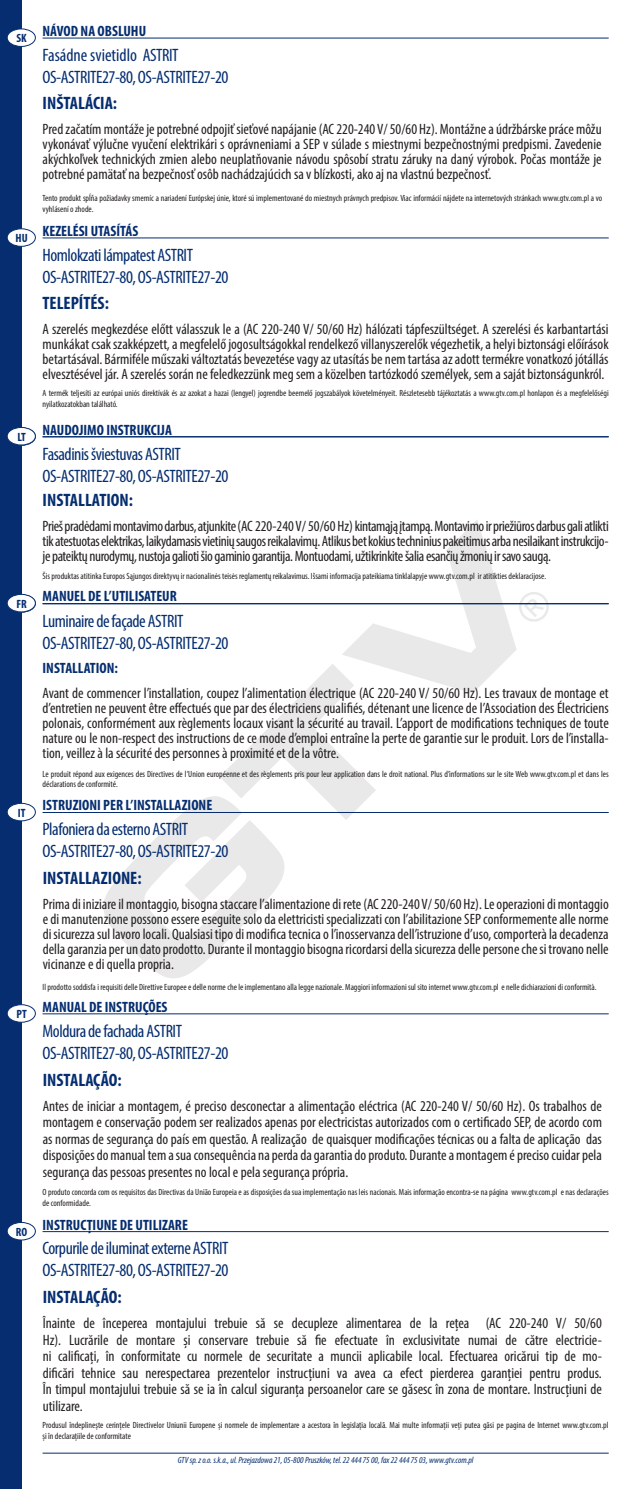
<style>
.page{position:relative;width:630px;height:1489px;background:#fff}
.page>*{position:absolute;margin:0;border:0;box-sizing:border-box;transform-origin:0 0}
.t1{font:condensed 18px/22px "Myriad Pro";letter-spacing:-.025em;color:#052d6f}
.t2{font:700 condensed 18px "Myriad Pro";color:#052d6f}
.t3{font:condensed 15px/15px "Myriad Pro";color:#231f20;text-align:justify}
.t4{font:700 condensed 15px "Myriad Pro";color:#052d6f}
.t5{font:condensed 9px/10.5px "Myriad Pro";color:#231f20}
.t6{font:italic condensed 9px "Myriad Pro";color:#052d6f}
</style>
<div class="page">
<svg style="left:102px;top:520px;width:414px;height:458px"></svg>
<svg style="left:518px;top:592px;width:30px;height:30px"></svg>
<div style="left:0;top:0;width:21px;height:1488px;background:#052d6f"></div>
<hr style="left:43px;top:1452px;width:565px;height:1px;background:#052d6f">
<div style="left:7px;top:229px;width:28px;height:17px;background:#fff;border-radius:50%"></div>
<div style="left:7px;top:228px;width:29px;height:19px;border:1px solid #052d6f;border-radius:50%"></div>
<hr style="left:43px;top:237px;width:565px;height:1px;background:#052d6f">
<div style="left:7px;top:428px;width:28px;height:17px;background:#123776;border-radius:50%"></div>
<div style="left:7px;top:427px;width:28px;height:18px;background:#fff;border-radius:50%"></div>
<div style="left:7px;top:427px;width:29px;height:18px;border:1px solid #052d6f;border-radius:50%"></div>
<hr style="left:43px;top:436px;width:565px;height:1px;background:#052d6f">
<div style="left:7px;top:594px;width:28px;height:18px;background:#fff;border-radius:50%"></div>
<div style="left:7px;top:594px;width:29px;height:18px;border:1px solid #052d6f;border-radius:50%"></div>
<hr style="left:43px;top:603px;width:565px;height:1px;background:#052d6f">
<div style="left:7px;top:803px;width:28px;height:17px;background:#fff;border-radius:50%"></div>
<div style="left:7px;top:803px;width:29px;height:18px;border:1px solid #052d6f;border-radius:50%"></div>
<hr style="left:43px;top:812px;width:565px;height:1px;background:#052d6f">
<div style="left:7px;top:1004px;width:28px;height:18px;background:#fff;border-radius:50%"></div>
<div style="left:7px;top:1004px;width:29px;height:18px;border:1px solid #052d6f;border-radius:50%"></div>
<hr style="left:43px;top:1013px;width:565px;height:1px;background:#052d6f">
<div style="left:7px;top:1222px;width:28px;height:17px;background:#fff;border-radius:50%"></div>
<div style="left:7px;top:1221px;width:29px;height:19px;border:1px solid #052d6f;border-radius:50%"></div>
<hr style="left:43px;top:1231px;width:565px;height:1px;background:#052d6f">
<div style="left:7px;top:29px;width:28px;height:17px;background:#fff;border-radius:50%"></div>
<div style="left:7px;top:29px;width:29px;height:18px;border:1px solid #052d6f;border-radius:50%"></div>
<hr style="left:43px;top:38px;width:565px;height:1px;background:#052d6f">
<p class="t4" style="left:17px;top:22px;width:131px"><sub>SK</sub> NÁVOD NA OBSLUHU</p>
<p class="t1" style="left:43px;top:44px;width:187px">Fasádne svietidlo ASTRIT<br>OS-ASTRITE27-80, OS-ASTRITE27-20</p>
<p class="t2" style="left:43px;top:92px;width:76px">INŠTALÁCIA:</p>
<p class="t3" style="left:43px;top:122px;width:560px">Pred začatím montáže je potrebné odpojiť sieťové napájanie (AC 220-240 V/ 50/60 Hz). Montážne a údržbárske práce môžu vykonávať výlučne vyučení elektrikári s oprávneniami a SEP v súlade s miestnymi bezpečnostnými predpismi. Zavedenie akýchkoľvek technických zmien alebo neuplatňovanie návodu spôsobí stratu záruky na daný výrobok. Počas montáže je potrebné pamätať na bezpečnosť osôb nachádzajúcich sa v blízkosti, ako aj na vlastnú bezpečnosť.</p>
<p class="t5" style="left:43px;top:193px;width:561px">Tento produkt spĺňa požiadavky smerníc a nariadení Európskej únie, ktoré sú implementované do miestnych právnych predpisov. Viac informácií nájdete na internetových stránkach www.gtv.com.pl a vo vyhlásení o zhode.</p>
<p class="t4" style="left:16px;top:221px;width:124px"><sub>HU</sub> KEZELÉSI UTASÍTÁS</p>
<p class="t1" style="left:43px;top:243px;width:187px">Homlokzati lámpatest ASTRIT<br>OS-ASTRITE27-80, OS-ASTRITE27-20</p>
<p class="t2" style="left:43px;top:292px;width:68px">TELEPÍTÉS:</p>
<p class="t3" style="left:43px;top:321px;width:567px">A szerelés megkezdése előtt válasszuk le a (AC 220-240 V/ 50/60 Hz) hálózati tápfeszültséget. A szerelési és karbantartási munkákat csak szakképzett, a megfelelő jogosultságokkal rendelkező villanyszerelők végezhetik, a helyi biztonsági előírások betartásával. Bármiféle műszaki változtatás bevezetése vagy az utasítás be nem tartása az adott termékre vonatkozó jótállás elvesztésével jár. A szerelés során ne feledkezzünk meg sem a közelben tartózkodó személyek, sem a saját biztonságunkról.</p>
<p class="t5" style="left:43px;top:388px;width:567px">A termék teljesíti az európai uniós direktívák és az azokat a hazai (lengyel) jogrendbe beemelő jogszabályok követelményeit. Részletesebb tájékoztatás a www.gtv.com.pl honlapon és a megfelelőségi nyilatkozatokban található.</p>
<p class="t1" style="left:43px;top:442px;width:187px">Fasadinis šviestuvas ASTRIT<br>OS-ASTRITE27-80, OS-ASTRITE27-20</p>
<p class="t2" style="left:43px;top:489px;width:92px">INSTALLATION:</p>
<p class="t3" style="left:43px;top:518px;width:567px">Prieš pradėdami montavimo darbus, atjunkite (AC 220-240 V/ 50/60 Hz) kintamąją įtampą. Montavimo ir priežiūros darbus gali atlikti tik atestuotas elektrikas, laikydamasis vietinių saugos reikalavimų. Atlikus bet kokius techninius pakeitimus arba nesilaikant instrukcijo&shy;je pateiktų nurodymų, nustoja galioti šio gaminio garantija. Montuodami, užtikrinkite šalia esančių žmonių ir savo saugą.</p>
<p class="t4" style="left:17px;top:420px;width:156px"><sub>LT</sub> NAUDOJIMO INSTRUKCIJA</p>
<p class="t5" style="left:43px;top:571px;width:505px">Šis produktas atitinka Europos Sąjungos direktyvų ir nacionalinės teisės reglamentų reikalavimus. Išsami informacija pateikiama tinklalapyje www.gtv.com.pl ir atitikties deklaracijose.</p>
<p class="t1" style="left:43px;top:609px;width:187px">Luminaire de façade ASTRIT<br>OS-ASTRITE27-80, OS-ASTRITE27-20</p>
<p class="t4" style="left:43px;top:658px;width:77px">INSTALLATION:</p>
<p class="t3" style="left:43px;top:685px;width:567px">Avant de commencer l’installation, coupez l’alimentation électrique (AC 220-240 V/ 50/60 Hz). Les travaux de montage et d’entretien ne peuvent être effectués que par des électriciens qualifiés, détenant une licence de l’Association des Électriciens polonais, conformément aux règlements locaux visant la sécurité au travail. L’apport de modifications techniques de toute nature ou le non-respect des instructions de ce mode d’emploi entraîne la perte de garantie sur le produit. Lors de l’installa&shy;tion, veillez à la sécurité des personnes à proximité et de la vôtre.</p>
<p class="t4" style="left:16px;top:587px;width:162px"><sub>FR</sub> MANUEL DE L’UTILISATEUR</p>
<p class="t5" style="left:43px;top:768px;width:567px">Le produit répond aux exigences des Directives de l’Union européenne et des règlements pris pour leur application dans le droit national. Plus d’informations sur le site Web www.gtv.com.pl et dans les déclarations de conformité.</p>
<p class="t1" style="left:43px;top:818px;width:187px">Plafoniera da esterno ASTRIT<br>OS-ASTRITE27-80, OS-ASTRITE27-20</p>
<p class="t2" style="left:43px;top:866px;width:100px">INSTALLAZIONE:</p>
<p class="t3" style="left:43px;top:896px;width:567px">Prima di iniziare il montaggio, bisogna staccare l’alimentazione di rete (AC 220-240 V/ 50/60 Hz). Le operazioni di montaggio e di manutenzione possono essere eseguite solo da elettricisti specializzati con l’abilitazione SEP conformemente alle norme di sicurezza sul lavoro locali. Qualsiasi tipo di modifica tecnica o l’inosservanza dell’istruzione d’uso, comporterà la decadenza della garanzia per un dato prodotto. Durante il montaggio bisogna ricordarsi della sicurezza delle persone che si trovano nelle vicinanze e di quella propria.</p>
<p class="t4" style="left:18px;top:796px;width:196px"><sub>IT</sub> ISTRUZIONI PER L’INSTALLAZIONE</p>
<p class="t5" style="left:43px;top:981px;width:555px">Il prodotto soddisfa i requisiti delle Direttive Europee e delle norme che le implementano alla legge nazionale. Maggiori informazioni sul sito internet www.gtv.com.pl e nelle dichiarazioni di conformità.</p>
<p class="t1" style="left:43px;top:1019px;width:187px">Moldura de fachada ASTRIT<br>OS-ASTRITE27-80, OS-ASTRITE27-20</p>
<p class="t2" style="left:43px;top:1068px;width:80px">INSTALAÇÃO:</p>
<p class="t3" style="left:43px;top:1097px;width:560px;line-height:16.5px">Antes de iniciar a montagem, é preciso desconectar a alimentação eléctrica (AC 220-240 V/ 50/60 Hz). Os trabalhos de montagem e conservação podem ser realizados apenas por electricistas autorizados com o certificado SEP, de acordo com as normas de segurança do país em questão. A realização de quaisquer modificações técnicas ou a falta de aplicação das disposições do manual tem a sua consequência na perda da garantia do produto. Durante a montagem é preciso cuidar pela segurança das pessoas presentes no local e pela segurança própria.</p>
<p class="t4" style="left:17px;top:997px;width:152px"><sub>PT</sub> MANUAL DE INSTRUÇÕES</p>
<p class="t5" style="left:43px;top:1186px;width:567px">O produto concorda com os requisitos das Directivas da União Europeia e as disposições da sua implementação nas leis nacionais. Mais informação encontra-se na página www.gtv.com.pl e nas declarações de conformidade.</p>
<p class="t1" style="left:43px;top:1237px;width:187px">Corpurile de iluminat externe ASTRIT<br>OS-ASTRITE27-80, OS-ASTRITE27-20</p>
<p class="t2" style="left:43px;top:1285px;width:80px">INSTALAÇÃO:</p>
<p class="t3" style="left:43px;top:1314px;width:560px;line-height:16.5px">Înainte de începerea montajului trebuie să se decupleze alimentarea de la rețea (AC 220-240 V/ 50/60<br>Hz). Lucrările de montare și conservare trebuie să fie efectuate în exclusivitate numai de către electricie&shy;ni calificați, în conformitate cu normele de securitate a muncii aplicabile local. Efectuarea oricărui tip de mo&shy;dificări tehnice sau nerespectarea prezentelor instrucțiuni va avea ca efect pierderea garanției pentru produs.<br>În timpul montajului trebuie să se ia în calcul siguranța persoanelor care se găsesc în zona de montare. Instrucțiuni de utilizare.</p>
<p class="t4" style="left:16px;top:1215px;width:173px"><sub>RO</sub> INSTRUCȚIUNE DE UTILIZARE</p>
<p class="t5" style="left:43px;top:1419px;width:567px">Produsul îndeplinește cerințele Directivelor Uniunii Europene și normele de implementare a acestora în legislația locală. Mai multe informații veți putea găsi pe pagina de Internet www.gtv.com.pl și în declarațiile de conformitate</p>
<p class="t6" style="left:178px;top:1454px;width:297px">GTV sp. z o.o. s.k.a., ul. Przejazdowa 21, 05-800 Pruszków, tel. 22 444 75 00, fax 22 444 75 03, www.gtv.com.pl</p>
</div>
